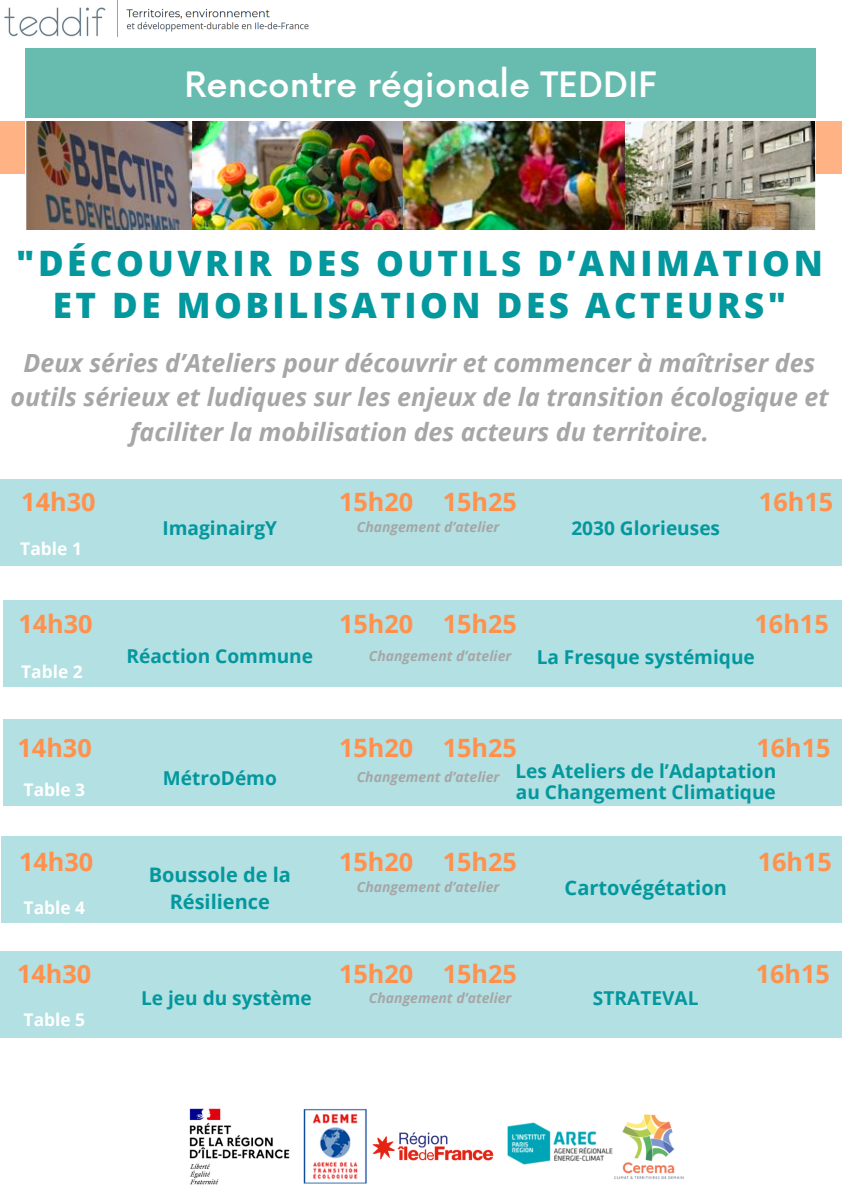
<style>
.page{position:relative;width:842px;height:1191px;background:#fff}
.page>*{position:absolute;margin:0;border:0;box-sizing:border-box;transform-origin:0 0}
.t1{font:800 35px/41.2px "Open Sans";letter-spacing:.1em;color:#03989e;text-align:center}
.t2{font:500 34px "Now";color:#fff}
.t3{font:700 25.2px "Open Sans";color:#ff914d}
.t4{font:italic 700 25px/34.5px "Open Sans";color:#a6a6a6;text-align:center}
.t5{font:700 20px/27.8px "Open Sans";color:#03989e;text-align:center}
.t6{font:700 19.1px/21.5px "Open Sans";color:#03989e}
.t7{font:700 17.4px "Open Sans";color:#fff}
.t8{font:italic 700 14px "Open Sans";color:#a6a6a6}
</style>
<div class="page">
<div style="left:0;top:479px;width:842px;height:86px;background:#b3e0e2"></div>
<div style="left:3px;top:719px;width:839px;height:86px;background:#b3e0e2"></div>
<div style="left:3px;top:600px;width:839px;height:86px;background:#b3e0e2"></div>
<div style="left:2px;top:836px;width:840px;height:86px;background:#b3e0e2"></div>
<img style="left:189px;top:1108px;width:495px;height:77px">
<div style="left:0;top:121px;width:842px;height:53px;background:#ffb384"></div>
<div style="left:26px;top:48px;width:790px;height:70px;background:#68bcaf"></div>
<img style="left:25px;top:121px;width:791px;height:108px">
<img style="left:4px;top:0;width:305px;height:36px">
<div style="left:0;top:951px;width:842px;height:86px;background:#b3e0e2"></div>
<h3 class="t2" style="left:184px;top:66px;width:473px">Rencontre régionale TEDDIF</h3>
<h5 class="t1" style="left:16px;top:242px;width:808px">"DÉCOUVRIR DES OUTILS D’ANIMATION<br>ET DE MOBILISATION DES ACTEURS"</h5>
<h3 class="t4" style="left:10px;top:345px;width:820px">Deux séries d’Ateliers pour découvrir et commencer à maîtriser des outils sérieux et ludiques sur les enjeux de la transition écologique et faciliter la mobilisation des acteurs du territoire.</h3>
<h3 class="t3" style="left:21px;top:484px;width:76px">14h30</h3>
<h5 class="t7" style="left:20px;top:536px;width:63px">Table 1</h5>
<h3 class="t6" style="left:163px;top:516px;width:116px">ImaginairgY</h3>
<p class="t3" style="left:339px;top:484px;width:76px">15h20</p>
<h3 class="t3" style="left:443px;top:484px;width:76px">15h25</h3>
<h5 class="t3" style="left:759px;top:484px;width:76px">16h15</h5>
<h3 class="t8" style="left:357px;top:517px;width:144px">Changement d’atelier</h3>
<h3 class="t6" style="left:571px;top:516px;width:150px">2030 Glorieuses</h3>
<h1 class="t3" style="left:18px;top:606px;width:76px">14h30</h1>
<h3 class="t3" style="left:339px;top:606px;width:76px">15h20</h3>
<h6 class="t3" style="left:443px;top:606px;width:76px">15h25</h6>
<h3 class="t3" style="left:754px;top:606px;width:76px">16h15</h3>
<h3 class="t7" style="left:21px;top:659px;width:63px">Table 2</h3>
<p class="t3" style="left:18px;top:729px;width:76px">14h30</p>
<h3 class="t7" style="left:24px;top:777px;width:63px">Table 3</h3>
<p class="t3" style="left:19px;top:843px;width:76px">14h30</p>
<h5 class="t7" style="left:24px;top:895px;width:63px">Table 4</h5>
<h3 class="t6" style="left:126px;top:645px;width:188px">Réaction Commune</h3>
<h3 class="t6" style="left:537px;top:645px;width:220px">La Fresque systémique</h3>
<h5 class="t8" style="left:369px;top:646px;width:144px">Changement d’atelier</h5>
<p class="t6" style="left:163px;top:767px;width:116px">MétroDémo</p>
<h5 class="t5" style="left:149px;top:859px;width:144px">Boussole de la<br>Résilience</h5>
<h6 class="t3" style="left:339px;top:729px;width:76px">15h20</h6>
<h3 class="t3" style="left:443px;top:729px;width:76px">15h25</h3>
<h3 class="t3" style="left:756px;top:729px;width:76px">16h15</h3>
<h4 class="t8" style="left:357px;top:766px;width:144px">Changement d’atelier</h4>
<h5 class="t6" style="left:515px;top:759px;width:262px">Les Ateliers de l’Adaptation au Changement Climatique</h5>
<h5 class="t3" style="left:339px;top:843px;width:76px">15h20</h5>
<p class="t3" style="left:758px;top:843px;width:76px">16h15</p>
<h3 class="t3" style="left:443px;top:843px;width:76px">15h25</h3>
<p class="t8" style="left:357px;top:877px;width:144px">Changement d’atelier</p>
<h3 class="t5" style="left:565px;top:873px;width:164px">Cartovégétation</h3>
<h6 class="t3" style="left:17px;top:955px;width:76px">14h30</h6>
<h3 class="t3" style="left:339px;top:955px;width:76px">15h20</h3>
<h3 class="t3" style="left:443px;top:955px;width:76px">15h25</h3>
<h3 class="t3" style="left:756px;top:955px;width:76px">16h15</h3>
<p class="t7" style="left:24px;top:1006px;width:63px">Table 5</p>
<p class="t6" style="left:141px;top:986px;width:172px">Le jeu du système</p>
<h6 class="t8" style="left:369px;top:987px;width:144px">Changement d’atelier</h6>
<h3 class="t6" style="left:593px;top:986px;width:107px">STRATEVAL</h3>
</div>
